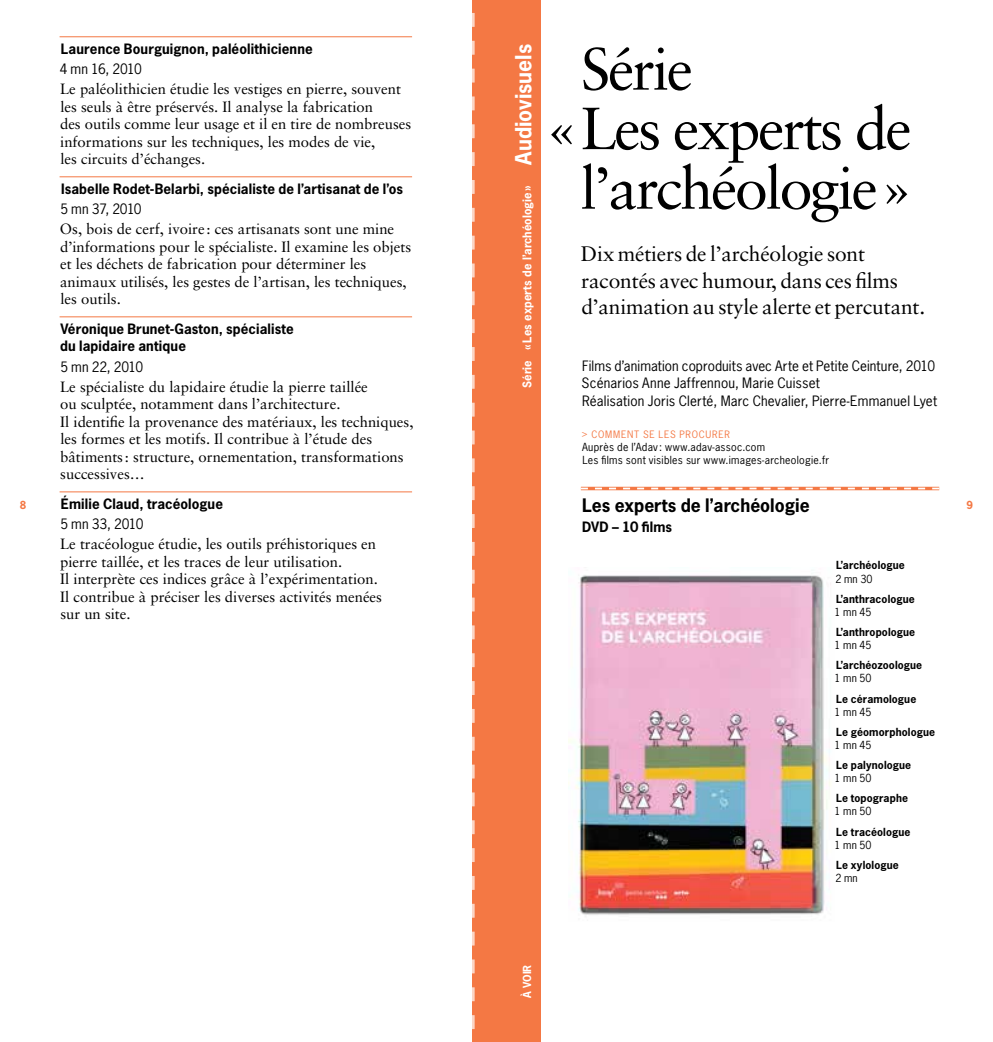
<style>
.page{position:relative;width:993px;height:1042px;background:#fff}
.page>*{position:absolute;margin:0;border:0;box-sizing:border-box;transform-origin:0 0}
.t1{font:59.5px "Sabon LT";letter-spacing:-.04em;color:#000}
.t2{font:21px/26.2px "Sabon LT";letter-spacing:-.01em;color:#000}
.t3{font:700 17.5px "News Gothic LT";color:#000}
.t4{font:14.88px/17.5px "Sabon LT";color:#000}
.t5{font:13.47px/17.5px "News Gothic LT";letter-spacing:.01em;color:#000}
.t6{font:700 13.47px/17.5px "News Gothic LT";letter-spacing:.01em;color:#000}
.t7{font:700 11.38px "News Gothic LT";color:#fff}
.t8{font:700 10.5px "News Gothic LT";letter-spacing:.01em;color:#000}
.t9{font:10.5px/13.1px "News Gothic LT";letter-spacing:.025em;color:#000}
.t10{font:700 10.5px "News Gothic LT";color:#fff}
.t11{font:700 10.5px "News Gothic LT";color:#f47844}
.t12{font:9.62px "News Gothic LT";letter-spacing:.08em;color:#f47844}
.s1{font-size:21px}
</style>
<div class="page">
<div style="left:471px;top:0;width:25px;height:1042px;background:#f47844"></div>
<div style="left:496px;top:0;width:45px;height:1042px;background:#f47844"></div>
<svg style="left:471px;top:0;width:3px;height:1042px"></svg>
<hr style="left:60px;top:36px;width:352px;height:1px;background:#f47844">
<hr style="left:60px;top:176px;width:352px;height:1px;background:#f47844">
<hr style="left:60px;top:316px;width:352px;height:1px;background:#f47844">
<hr style="left:60px;top:491px;width:352px;height:1px;background:#f47844">
<hr style="left:580px;top:487px;width:358px;height:3px;background:#f47844">
<svg style="left:580px;top:488px;width:358px;height:1px"></svg>
<img style="left:568px;top:575px;width:263px;height:340px">
<p class="t6" style="left:61px;top:40px;width:253px">Laurence Bourguignon, paléolithicienne</p>
<p class="t5" style="left:60px;top:60px;width:84px">4 mn 16, 2010</p>
<p class="t4" style="left:60px;top:80px;width:352px">Le paléolithicien étudie les vestiges en pierre, souvent les seuls à être préservés. Il analyse la fabrication<br>des outils comme leur usage et il en tire de nombreuses informations sur les techniques, les modes de vie,<br>les circuits d’échanges.</p>
<p class="t6" style="left:61px;top:180px;width:343px">Isabelle Rodet-Belarbi, spécialiste de l’artisanat de l’os</p>
<p class="t5" style="left:60px;top:200px;width:83px">5 mn 37, 2010</p>
<p class="t4" style="left:60px;top:220px;width:353px">Os, bois de cerf, ivoire : ces artisanats sont une mine d’informations pour le spécialiste. Il examine les objets et les déchets de fabrication pour déterminer les animaux utilisés, les gestes de l’artisan, les techniques, les outils.</p>
<p class="t6" style="left:60px;top:320px;width:235px">Véronique Brunet-Gaston, spécialiste du lapidaire antique</p>
<p class="t5" style="left:60px;top:358px;width:84px">5 mn 22, 2010</p>
<p class="t4" style="left:60px;top:377px;width:355px">Le spécialiste du lapidaire étudie la pierre taillée<br>ou sculptée, notamment dans l’architecture.<br>Il identifie la provenance des matériaux, les techniques, les formes et les motifs. Il contribue à l’étude des bâtiments: structure, ornementation, transformations successives…</p>
<p class="t6" style="left:61px;top:495px;width:163px">Émilie Claud, tracéologue</p>
<p class="t5" style="left:60px;top:515px;width:84px">5 mn 33, 2010</p>
<p class="t4" style="left:60px;top:535px;width:323px">Le tracéologue étudie, les outils préhistoriques en pierre taillée, et les traces de leur utilisation.<br>Il interprète ces indices grâce à l’expérimentation.<br>Il contribue à préciser les diverses activités menées sur un site.</p>
<p class="t7" style="left:519px;top:388px;width:345px;rotate:-90deg">Série «Les experts de l’archéologie» <span class="s1">Audiovisuels</span></p>
<h1 class="t1" style="left:580px;top:34px;width:114px">Série</h1>
<h1 class="t1" style="left:545px;top:93px;width:368px">«Les experts de</h1>
<h1 class="t1" style="left:580px;top:153px;width:334px">l’archéologie»</h1>
<h2 class="t2" style="left:580px;top:241px;width:345px">Dix métiers de l’archéologie sont racontés avec humour, dans ces films d’animation au style alerte et percutant.</h2>
<p class="t5" style="left:581px;top:357px;width:357px">Films d’animation coproduits avec Arte et Petite Ceinture, 2010<br>Scénarios Anne Jaffrennou, Marie Cuisset<br>Réalisation Joris Clerté, Marc Chevalier, Pierre-Emmanuel Lyet</p>
<p class="t12" style="left:581px;top:428px;width:32px">&gt; Comme</p>
<p class="t12" style="left:627px;top:428px;width:38px">ntse les</p>
<p class="t12" style="left:679px;top:428px;width:40px">procurer</p>
<p class="t9" style="left:582px;top:440px;width:248px">Auprès de l’Adav: www.adav-assoc.com<br>Les films sont visibles sur www.images-archeologie.fr</p>
<p class="t3" style="left:582px;top:494px;width:229px">Les experts de l’archéologie</p>
<p class="t6" style="left:582px;top:518px;width:91px">DVD – 10 films</p>
<p class="t8" style="left:836px;top:558px;width:70px">L’archéologue</p>
<p class="t9" style="left:835px;top:572px;width:39px">2 mn 30</p>
<p class="t8" style="left:836px;top:592px;width:80px">L’anthracologue</p>
<p class="t9" style="left:834px;top:605px;width:38px">1 mn 45</p>
<p class="t8" style="left:836px;top:625px;width:80px">L’anthropologue</p>
<p class="t9" style="left:834px;top:638px;width:38px">1 mn 45</p>
<p class="t8" style="left:835px;top:658px;width:87px">L’archéozoologue</p>
<p class="t9" style="left:834px;top:672px;width:38px">1 mn 50</p>
<p class="t8" style="left:835px;top:691px;width:82px">Le céramologue</p>
<p class="t9" style="left:834px;top:705px;width:38px">1 mn 45</p>
<p class="t8" style="left:835px;top:725px;width:100px">Le géomorphologue</p>
<p class="t9" style="left:834px;top:738px;width:38px">1 mn 45</p>
<p class="t8" style="left:835px;top:758px;width:76px">Le palynologue</p>
<p class="t9" style="left:834px;top:771px;width:38px">1 mn 50</p>
<p class="t8" style="left:835px;top:791px;width:73px">Le topographe</p>
<p class="t9" style="left:834px;top:805px;width:38px">1 mn 50</p>
<p class="t8" style="left:835px;top:824px;width:76px">Le tracéologue</p>
<p class="t9" style="left:834px;top:838px;width:38px">1 mn 50</p>
<p class="t8" style="left:835px;top:858px;width:64px">Le xylologue</p>
<p class="t9" style="left:835px;top:871px;width:24px">2 mn</p>
<p class="t11" style="left:20px;top:498px;width:8px">8</p>
<p class="t11" style="left:966px;top:498px;width:8px">9</p>
<p class="t10" style="left:520px;top:998px;width:35px;rotate:-90deg">à Voir</p>
</div>
